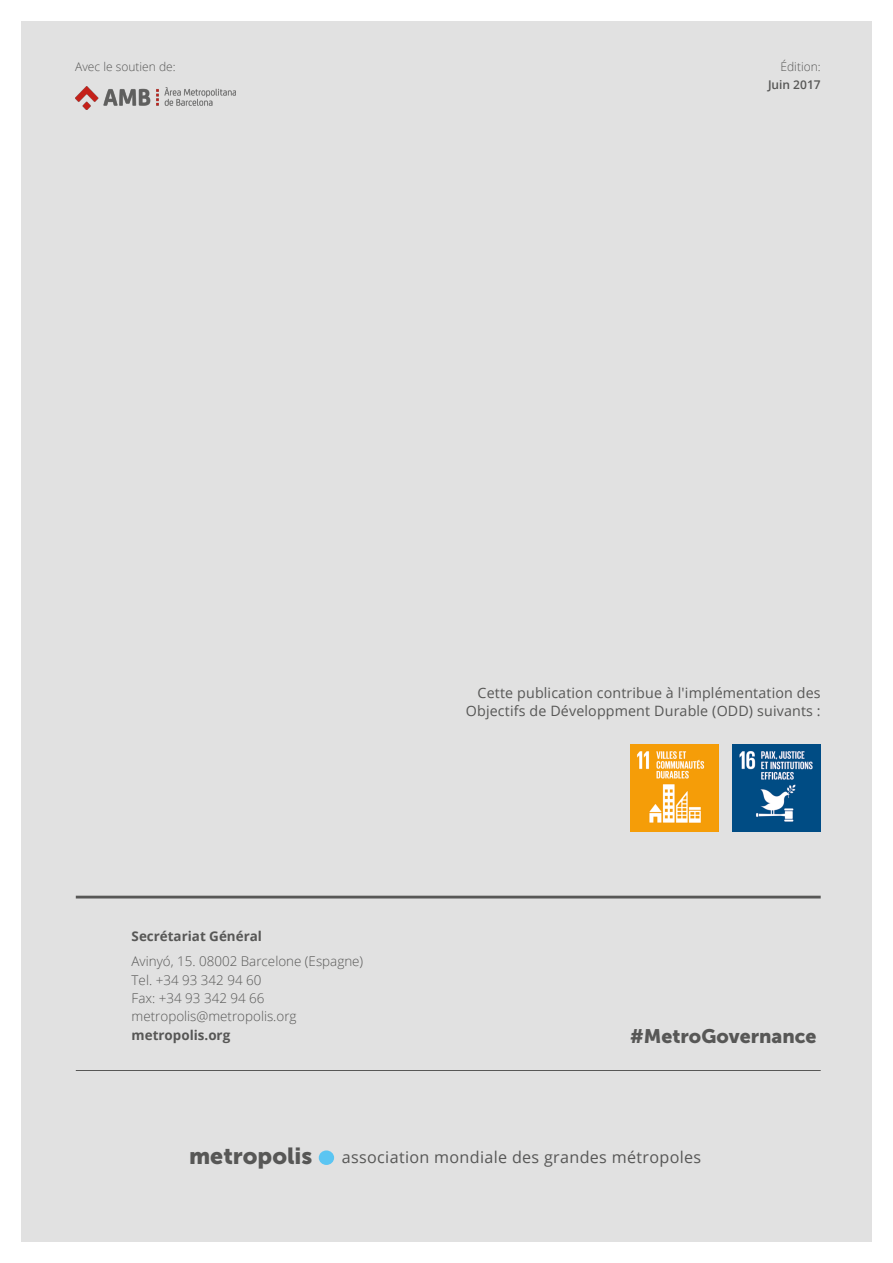
<style>
.page{position:relative;width:893px;height:1263px;background:#fff}
.page>*{position:absolute;margin:0;border:0;box-sizing:border-box;transform-origin:0 0}
.t1{font:23.1px "Museo Sans 900";color:#575756}
.t2{font:19.5px "Museo Sans 900";color:#575756}
.t3{font:16.2px "Open Sans";letter-spacing:.02em;color:#575756}
.t4{font:14.25px/18px "Open Sans";letter-spacing:.01em;color:#575756;text-align:right}
.t5{font:300 13.35px/18.3px "Open Sans";color:#575756}
.t6{font:700 13.35px "Open Sans";color:#575756}
.t7{font:300 12px "Open Sans";color:#575756}
.t8{font:600 12px "Open Sans";color:#575756}
</style>
<div class="page">
<div style="left:21px;top:21px;width:851px;height:1221px;background:#e1e1e1"></div>
<div style="left:319px;top:1150px;width:15px;height:15px;background:#5bc5f2;border-radius:50%"></div>
<hr style="left:76px;top:896px;width:745px;height:2px;background:#575756">
<hr style="left:76px;top:1070px;width:745px;height:1px;background:#575756">
<img style="left:75px;top:87px;width:160px;height:23px">
<img style="left:630px;top:744px;width:88px;height:88px">
<img style="left:733px;top:744px;width:88px;height:88px">
<p class="t7" style="left:75px;top:58px;width:102px">Avec le soutien de:</p>
<p class="t7" style="left:780px;top:58px;width:42px">Édition:</p>
<p class="t8" style="left:768px;top:77px;width:54px">Juin 2017</p>
<p class="t6" style="left:132px;top:926px;width:132px">Secrétariat Général</p>
<p class="t5" style="left:132px;top:952px;width:233px">Avinyó, 15. 08002 Barcelone (Espagne)<br>Tel. +34 93 342 94 60<br>Fax: +34 93 342 94 66 metropolis@metropolis.org</p>
<p class="t6" style="left:132px;top:1025px;width:100px">metropolis.org</p>
<p class="t4" style="left:466px;top:683px;width:356px">Cette publication contribue à l'implémentation des<br>Objectifs de Développment Durable (ODD) suivants :</p>
<h2 class="t2" style="left:630px;top:1025px;width:188px">#MetroGovernance</h2>
<h1 class="t1" style="left:189px;top:1142px;width:125px">metropolis</h1>
<p class="t3" style="left:342px;top:1146px;width:361px">association mondiale des grandes métropoles</p>
</div>
